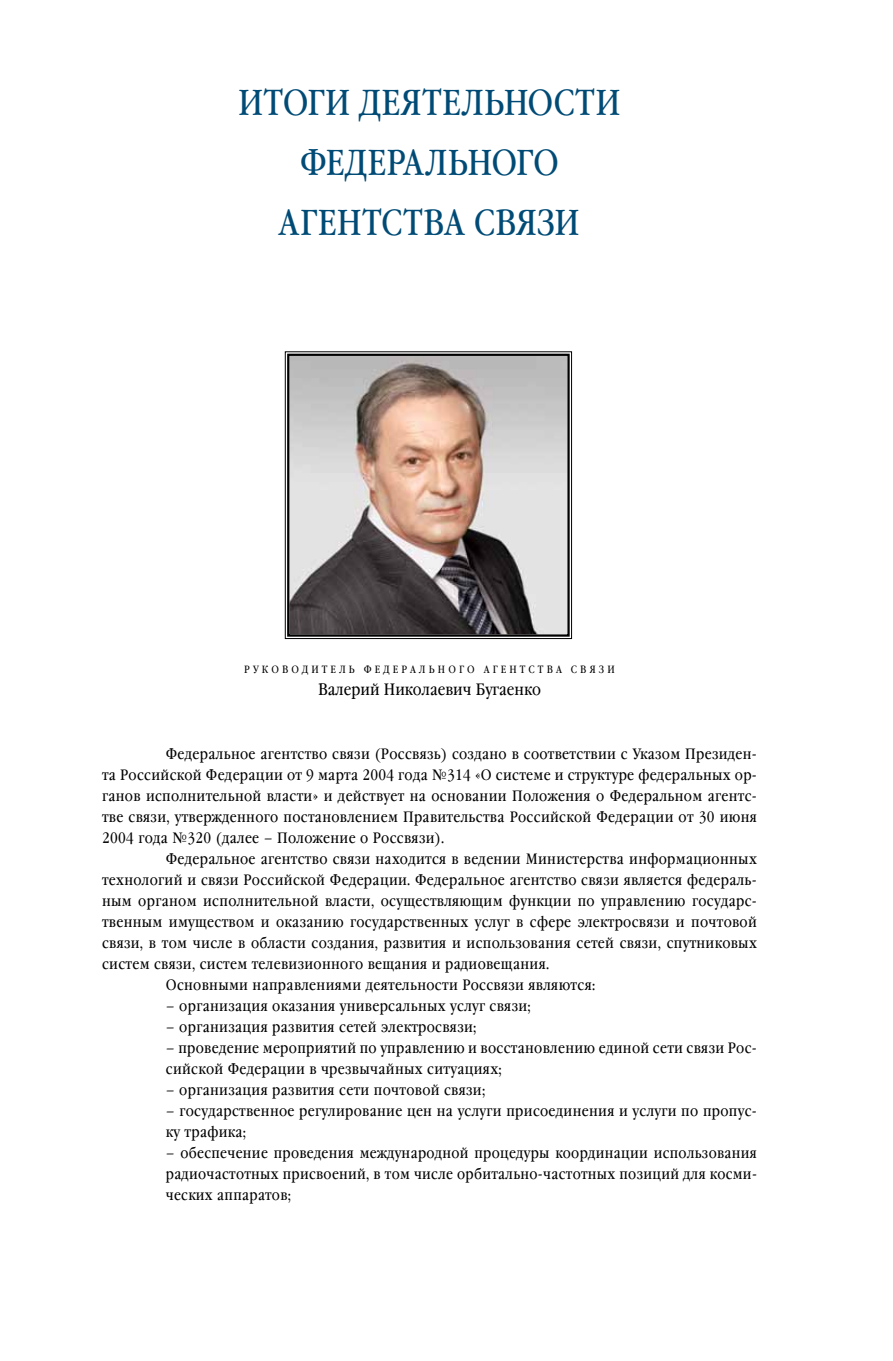
<style>
.page{position:relative;width:893px;height:1361px;background:#fff}
.page>*{position:absolute;margin:0;border:0;box-sizing:border-box;transform-origin:0 0}
.t1{font:36px "Garamond Book Narrow C";color:#004b76}
.t2{font:16.5px "Garamond Book Narrow C";color:#000}
.t3{font:15px/21px "Garamond Book Narrow C";letter-spacing:.02em;color:#000}
.t4{font:10.5px "Garamond Book Narrow C";color:#000}
</style>
<div class="page">
<img style="left:285px;top:351px;width:287px;height:288px">
<div style="left:287px;top:354px;width:283px;height:283px;border:2px solid #000"></div>
<h1 class="t1" style="left:238px;top:83px;width:49px">Итоги</h1>
<h1 class="t1" style="left:360px;top:83px;width:23px">деятельности</h1>
<h1 class="t1" style="left:300px;top:143px;width:48px">Федерального</h1>
<h1 class="t1" style="left:279px;top:203px;width:22px">агентства</h1>
<h1 class="t1" style="left:474px;top:203px;width:22px">связи</h1>
<p class="t4" style="left:244px;top:663px;width:20px">Р уководитель</p>
<p class="t4" style="left:364px;top:663px;width:22px">Ф едерального</p>
<p class="t4" style="left:484px;top:663px;width:10px">агентства</p>
<p class="t4" style="left:571px;top:663px;width:10px">связи</p>
<p class="t2" style="left:318px;top:680px;width:224px">Валерий Николаевич Бугаенко</p>
<p class="t3" style="left:166px;top:744px;width:593px">Федеральное агентство связи (Россвязь) создано в соответствии с Указом Президен-</p>
<p class="t3" style="left:102px;top:765px;width:656px">та Российской Федерации от 9 марта 2004 года №314 «О системе и структуре федеральных ор-</p>
<p class="t3" style="left:102px;top:786px;width:656px">ганов исполнительной власти» и действует на основании Положения о Федеральном агентс-</p>
<p class="t3" style="left:102px;top:807px;width:656px">тве связи, утвержденного постановлением Правительства Российской Федерации от 30 июня</p>
<p class="t3" style="left:102px;top:828px;width:344px">2004 года №320 (далее – Положение о Россвязи).</p>
<p class="t3" style="left:166px;top:849px;width:593px">Федеральное агентство связи находится в ведении Министерства информационных</p>
<p class="t3" style="left:102px;top:870px;width:656px">технологий и связи Российской Федерации. Федеральное агентство связи является федераль-</p>
<p class="t3" style="left:102px;top:891px;width:656px">ным органом исполнительной власти, осуществляющим функции по управлению государс-</p>
<p class="t3" style="left:102px;top:912px;width:656px">твенным имуществом и оказанию государственных услуг в сфере электросвязи и почтовой</p>
<p class="t3" style="left:102px;top:933px;width:656px">связи, в том числе в области создания, развития и использования сетей связи, спутниковых</p>
<p class="t3" style="left:102px;top:954px;width:449px">систем связи, систем телевизионного вещания и радиовещания.</p>
<p class="t3" style="left:166px;top:975px;width:431px">Основными направлениями деятельности Россвязи являются:</p>
<p class="t3" style="left:166px;top:996px;width:366px">– организация оказания универсальных услуг связи;</p>
<p class="t3" style="left:166px;top:1017px;width:312px">– организация развития сетей электросвязи;</p>
<p class="t3" style="left:166px;top:1038px;width:593px">– проведение мероприятий по управлению и восстановлению единой сети связи Рос&shy;сийской Федерации в чрезвычайных ситуациях;</p>
<p class="t3" style="left:166px;top:1080px;width:321px">– организация развития сети почтовой связи;</p>
<p class="t3" style="left:166px;top:1101px;width:593px">– государственное регулирование цен на услуги присоединения и услуги по пропус&shy;ку трафика;</p>
<p class="t3" style="left:166px;top:1143px;width:593px;text-align:justify">– обеспечение проведения международной процедуры координации использования радиочастотных присвоений, в том числе орбитально-частотных позиций для косми&shy;ческих аппаратов;</p>
</div>
